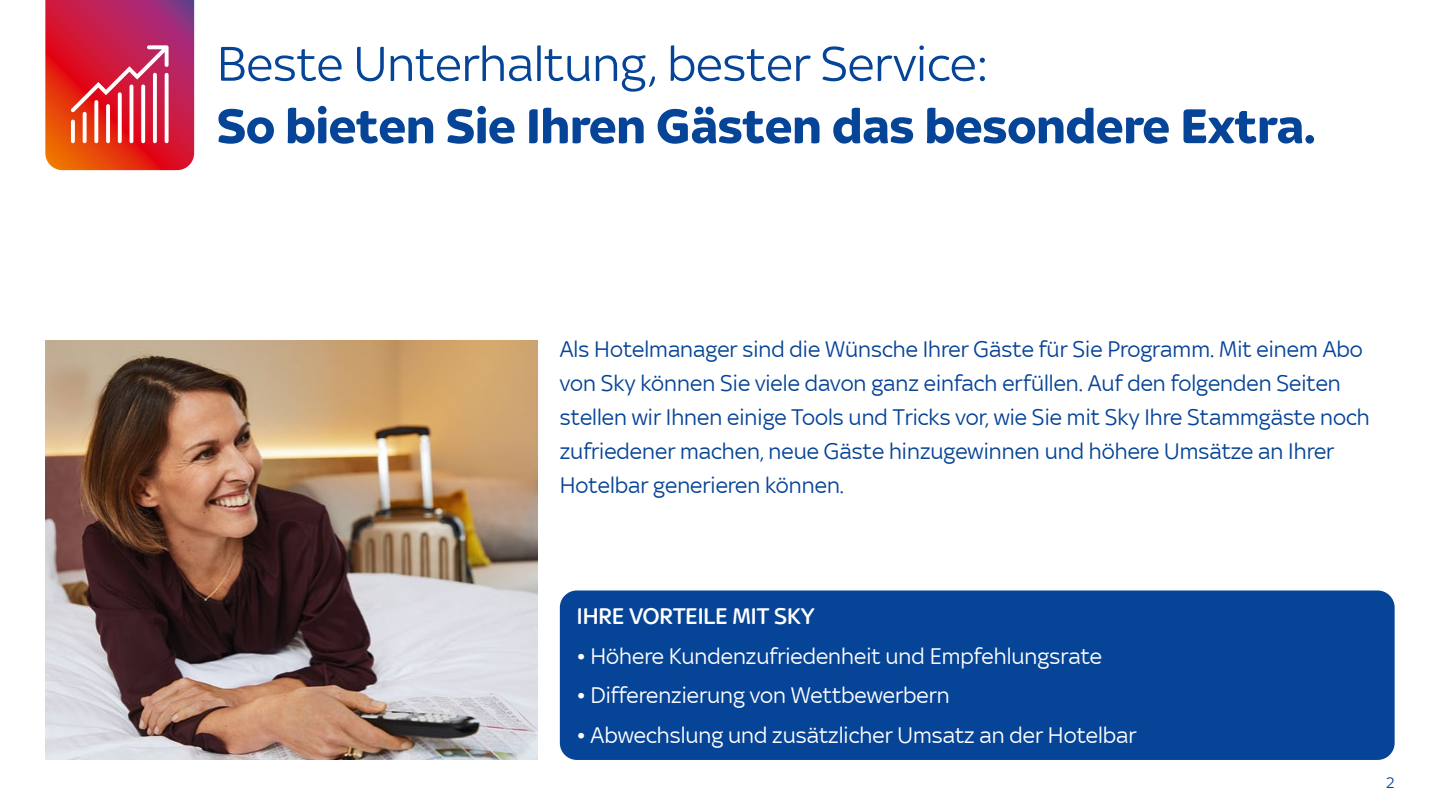
<style>
.page{position:relative;width:1440px;height:811px;background:#fff}
.page>*{position:absolute;margin:0;border:0;box-sizing:border-box;transform-origin:0 0}
.t1{font:700 52px "Sky Text";color:#064497}
.t2{font:52px "Sky Text";color:#064497}
.t3{font:24px/34px "Sky Text";color:#064497}
.t4{font:24px "Sky Text";color:#fff}
.t5{font:500 24px "Sky Text";color:#fff}
.t6{font:16px "Sky Text";color:#064497}
</style>
<div class="page">
<div style="left:560px;top:590px;width:835px;height:170px;background:#064497;border-radius:17px"></div>
<img style="left:45px;top:340px;width:492px;height:420px">
<svg style="left:45px;top:0;width:149px;height:170px;background:#d33a4a"></svg>
<h1 class="t2" style="left:217px;top:35px;width:773px">Beste Unterhaltung, bester Service:</h1>
<h1 class="t1" style="left:217px;top:96px;width:1100px">So bieten Sie Ihren Gästen das besondere Extra.</h1>
<p class="t3" style="left:560px;top:331px;width:812px">Als Hotelmanager sind die Wünsche Ihrer Gäste für Sie Programm. Mit einem Abo von Sky können Sie viele davon ganz einfach erfüllen. Auf den folgenden Seiten stellen wir Ihnen einige Tools und Tricks vor, wie Sie mit Sky Ihre Stammgäste noch zufriedener machen, neue Gäste hinzugewinnen und höhere Umsätze an Ihrer Hotelbar generieren können.</p>
<p class="t5" style="left:577px;top:602px;width:239px">IHRE VORTEILE MIT SKY</p>
<p class="t4" style="left:577px;top:642px;width:527px">• Höhere Kundenzufriedenheit und Empfehlungsrate</p>
<p class="t4" style="left:577px;top:682px;width:374px">• Differenzierung von Wettbewerbern</p>
<p class="t4" style="left:577px;top:722px;width:561px">• Abwechslung und zusätzlicher Umsatz an der Hotelbar</p>
<p class="t6" style="left:1387px;top:774px;width:9px">2</p>
</div>
